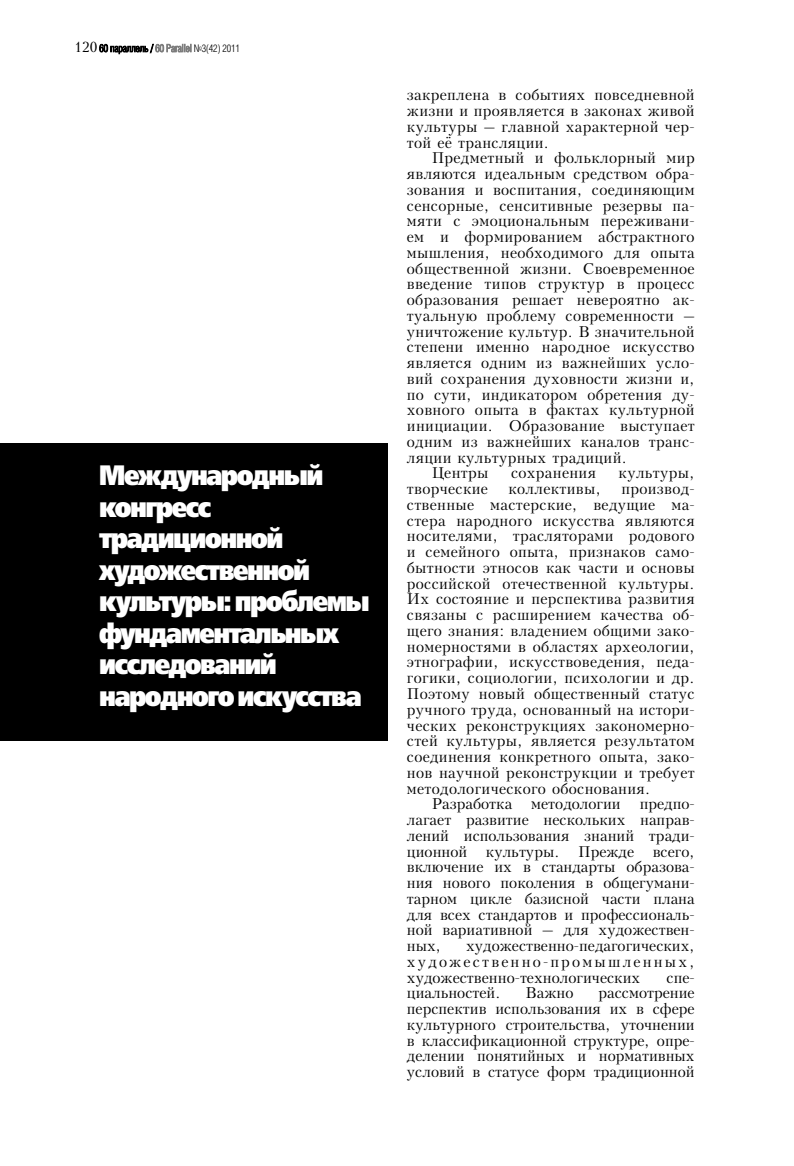
<style>
.page{position:relative;width:794px;height:1166px;background:#fff}
.page>*{position:absolute;margin:0;border:0;box-sizing:border-box;transform-origin:0 0}
.t1{font:28px/31.5px "Free Set Black C";letter-spacing:-.06em;color:#fff;scale:.87 1}
.t2{font:14.88px/15.8px "Kudrashov C";letter-spacing:.02em;color:#000;text-align:justify}
.t3{font:14.88px "Kudrashov C";color:#000}
</style>
<div class="page">
<div style="left:0;top:443px;width:387px;height:297px;background:#000"></div>
<svg style="left:99px;top:44px;width:92px;height:10px"></svg>
<h1 class="t1" style="left:99px;top:461px;width:312px">Международный конгресс традиционной художественной культуры: проблемы фундаментальных исследований народного искусства</h1>
<p class="t2" style="left:407px;top:87px;width:289px">закреплена в событиях повседневной жизни и проявляется в законах живой культуры – главной характерной чер&shy;той её трансляции.</p>
<p class="t2" style="left:432px;top:150px;width:264px">Предметный и фольклорный мир</p>
<p class="t2" style="left:407px;top:166px;width:289px">являются идеальным средством обра-</p>
<p class="t2" style="left:407px;top:182px;width:289px">зования и воспитания, соединяющим</p>
<p class="t2" style="left:407px;top:198px;width:289px">сенсорные, сенситивные резервы па-</p>
<p class="t2" style="left:407px;top:213px;width:289px">мяти с эмоциональным переживани-</p>
<p class="t2" style="left:407px;top:229px;width:289px">ем и формированием абстрактного</p>
<p class="t2" style="left:407px;top:245px;width:289px">мышления, необходимого для опыта</p>
<p class="t2" style="left:407px;top:261px;width:289px">общественной жизни. Своевременное</p>
<p class="t2" style="left:407px;top:276px;width:289px">введение типов структур в процесс</p>
<p class="t2" style="left:407px;top:292px;width:289px">образования решает невероятно ак-</p>
<p class="t2" style="left:407px;top:308px;width:289px">туальную проблему современности –</p>
<p class="t2" style="left:407px;top:324px;width:289px">уничтожение культур. В значительной</p>
<p class="t2" style="left:407px;top:339px;width:289px">степени именно народное искусство</p>
<p class="t2" style="left:407px;top:355px;width:289px">является одним из важнейших усло-</p>
<p class="t2" style="left:407px;top:371px;width:289px">вий сохранения духовности жизни и,</p>
<p class="t2" style="left:407px;top:387px;width:289px">по сути, индикатором обретения ду-</p>
<p class="t2" style="left:407px;top:402px;width:289px">ховного опыта в фактах культурной</p>
<p class="t2" style="left:407px;top:418px;width:289px">инициации. Образование выступает</p>
<p class="t2" style="left:407px;top:434px;width:289px">одним из важнейших каналов транс-</p>
<p class="t2" style="left:407px;top:450px;width:222px">ляции культурных традиций.</p>
<p class="t2" style="left:432px;top:465px;width:58px">Центры</p>
<p class="t2" style="left:511px;top:465px;width:86px">сохранения</p>
<p class="t2" style="left:618px;top:465px;width:78px">культуры,</p>
<p class="t2" style="left:407px;top:481px;width:83px">творческие</p>
<p class="t2" style="left:508px;top:481px;width:94px">коллективы,</p>
<p class="t2" style="left:621px;top:481px;width:75px">производ-</p>
<p class="t2" style="left:407px;top:497px;width:289px">ственные мастерские, ведущие ма-</p>
<p class="t2" style="left:407px;top:513px;width:289px">стера народного искусства являются</p>
<p class="t2" style="left:407px;top:528px;width:289px">носителями, трасляторами родового</p>
<p class="t2" style="left:407px;top:544px;width:289px">и семейного опыта, признаков само-</p>
<p class="t2" style="left:407px;top:560px;width:289px">бытности этносов как части и основы</p>
<p class="t2" style="left:407px;top:576px;width:289px">российской отечественной культуры.</p>
<p class="t2" style="left:407px;top:591px;width:289px">Их состояние и перспектива развития</p>
<p class="t2" style="left:407px;top:607px;width:289px">связаны с расширением качества об-</p>
<p class="t2" style="left:407px;top:623px;width:289px">щего знания: владением общими зако-</p>
<p class="t2" style="left:407px;top:639px;width:289px">номерностями в областях археологии,</p>
<p class="t2" style="left:407px;top:654px;width:289px">этнографии, искусствоведения, педа-</p>
<p class="t2" style="left:407px;top:670px;width:289px">гогики, социологии, психологии и др.</p>
<p class="t2" style="left:407px;top:686px;width:289px">Поэтому новый общественный статус</p>
<p class="t2" style="left:407px;top:702px;width:289px">ручного труда, основанный на истори-</p>
<p class="t2" style="left:407px;top:717px;width:289px">ческих реконструкциях закономерно-</p>
<p class="t2" style="left:407px;top:733px;width:289px">стей культуры, является результатом</p>
<p class="t2" style="left:407px;top:749px;width:289px">соединения конкретного опыта, зако-</p>
<p class="t2" style="left:407px;top:765px;width:289px">нов научной реконструкции и требует</p>
<p class="t2" style="left:407px;top:781px;width:245px">методологического обоснования.</p>
<p class="t3" style="left:432px;top:795px;width:82px">Разработка</p>
<p class="t3" style="left:531px;top:795px;width:91px">методологии</p>
<p class="t2" style="left:407px;top:796px;width:289px;text-indent:233px">предпо&shy;лагает развитие нескольких направ&shy;лений использования знаний тради&shy;ционной культуры. Прежде всего, включение их в стандарты образова&shy;ния нового поколения в общегумани&shy;тарном цикле базисной части плана для всех стандартов и профессиональ&shy;ной вариативной – для художествен&shy;ных,</p>
<p class="t2" style="left:407px;top:938px;width:289px;text-indent:59px">художественно-педагогических, художественно-промышленных, художественно-технологических</p>
<p class="t2" style="left:666px;top:970px;width:30px">спе-</p>
<p class="t3" style="left:407px;top:984px;width:95px">циальностей.</p>
<p class="t2" style="left:525px;top:985px;width:49px">Важно</p>
<p class="t2" style="left:407px;top:985px;width:289px;text-indent:191px">рассмотрение перспектив использования их в сфере культурного строительства, уточнении в классификационной структуре, опре&shy;делении понятийных и нормативных условий в статусе форм традиционной</p>
</div>
